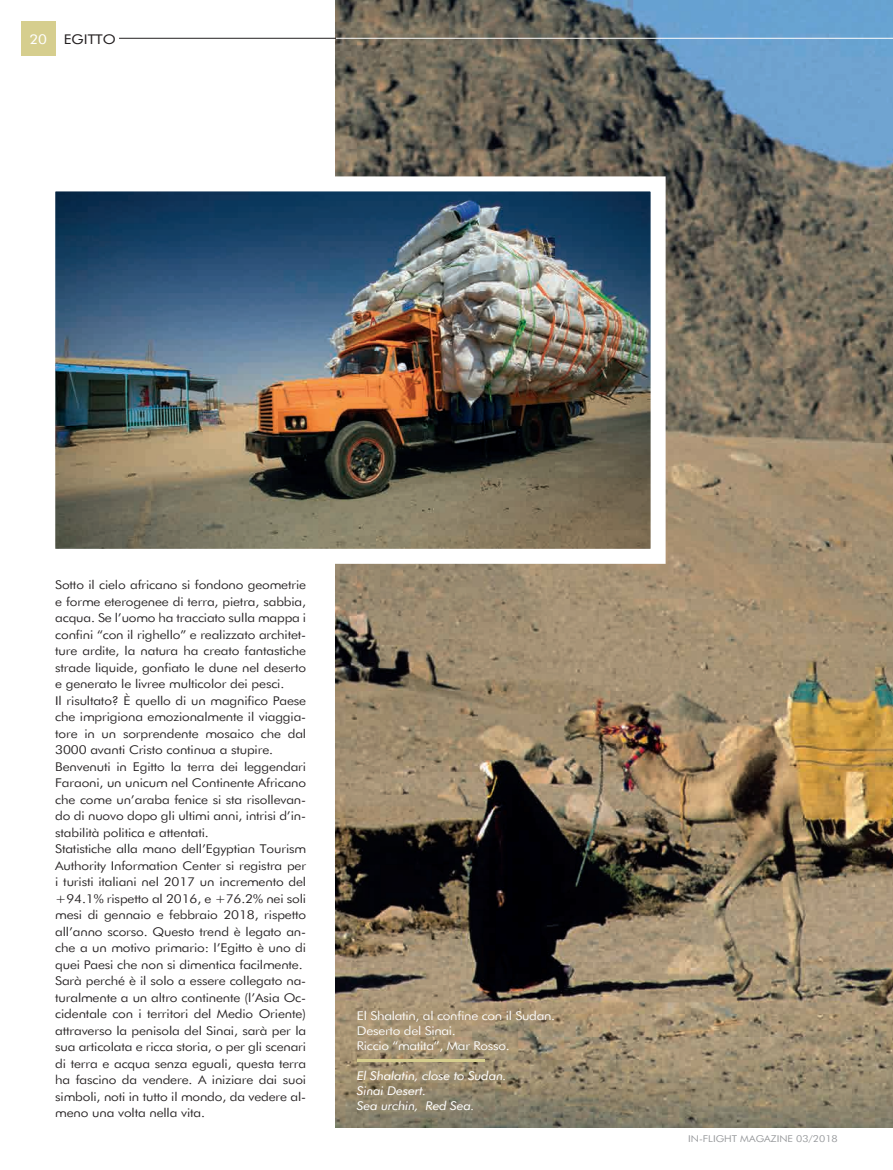
<style>
.page{position:relative;width:893px;height:1170px;background:#fff}
.page>*{position:absolute;margin:0;border:0;box-sizing:border-box;transform-origin:0 0}
.t1{font:15px "Neos";color:#231f20}
.t2{font:15px "Neos";color:#fff}
.t3{font:300 13.5px/16.5px "Neos";letter-spacing:-.01em;color:#231f20}
.t4{font:300 13.5px/15px "Neos";letter-spacing:-.02em;color:#fff}
.t5{font:italic 13.5px/15px "Neos";letter-spacing:-.02em;color:#fff}
.t6{font:300 10.5px "Neos";color:#939598}
</style>
<div class="page">
<img style="left:336px;top:0;width:557px;height:1127px">
<img style="left:55px;top:169px;width:618px;height:402px">
<hr style="left:357px;top:1059px;width:127px;height:2px;background:#d6ce8e">
<div style="left:21px;top:21px;width:34px;height:34px;background:#d6ce8e"></div>
<hr style="left:336px;top:38px;width:557px;height:1px;background:#fff">
<hr style="left:119px;top:38px;width:217px;height:1px;background:#231f20">
<p class="t2" style="left:29px;top:31px;width:19px">20</p>
<p class="t1" style="left:64px;top:31px;width:54px">EGITTO</p>
<p class="t3" style="left:55px;top:576px;width:252px">Sotto il cielo africano si fondono geometrie e forme eterogenee di terra, pietra, sabbia, acqua. Se l’uomo ha tracciato sulla mappa i confini “con il righello” e realizzato architet&shy;ture ardite, la natura ha creato fantastiche strade liquide, gonfiato le dune nel deserto e generato le livree multicolor dei pesci.<br>Il risultato? È quello di un magnifico Paese che imprigiona emozionalmente il viaggia&shy;tore in un sorprendente mosaico che dal 3000 avanti Cristo continua a stupire.<br>Benvenuti in Egitto la terra dei leggendari Faraoni, un unicum nel Continente Africano che come un’araba fenice si sta risollevan&shy;do di nuovo dopo gli ultimi anni, intrisi d’in&shy;stabilità politica e attentati.<br>Statistiche alla mano dell’Egyptian Tourism Authority Information Center si registra per i turisti italiani nel 2017 un incremento del +94.1% rispetto al 2016, e +76.2% nei soli mesi di gennaio e febbraio 2018, rispetto all’anno scorso. Questo trend è legato an&shy;che a un motivo primario: l’Egitto è uno di quei Paesi che non si dimentica facilmente.<br>Sarà perché è il solo a essere collegato na&shy;turalmente a un altro continente (l’Asia Oc&shy;cidentale con i territori del Medio Oriente) attraverso la penisola del Sinai, sarà per la sua articolata e ricca storia, o per gli scenari di terra e acqua senza eguali, questa terra ha fascino da vendere. A iniziare dai suoi simboli, noti in tutto il mondo, da vedere al&shy;meno una volta nella vita.</p>
<p class="t4" style="left:357px;top:1008px;width:200px">El Shalatin, al confine con il Sudan.<br>Deserto del Sinai.<br>Riccio “matita”, Mar Rosso.</p>
<p class="t5" style="left:357px;top:1068px;width:151px">El Shalatin, close to Sudan.<br>Sinai Desert.<br>Sea urchin, Red Sea.</p>
<p class="t6" style="left:688px;top:1132px;width:151px">IN-FLIGHT MAGAZINE 03/2018</p>
</div>
